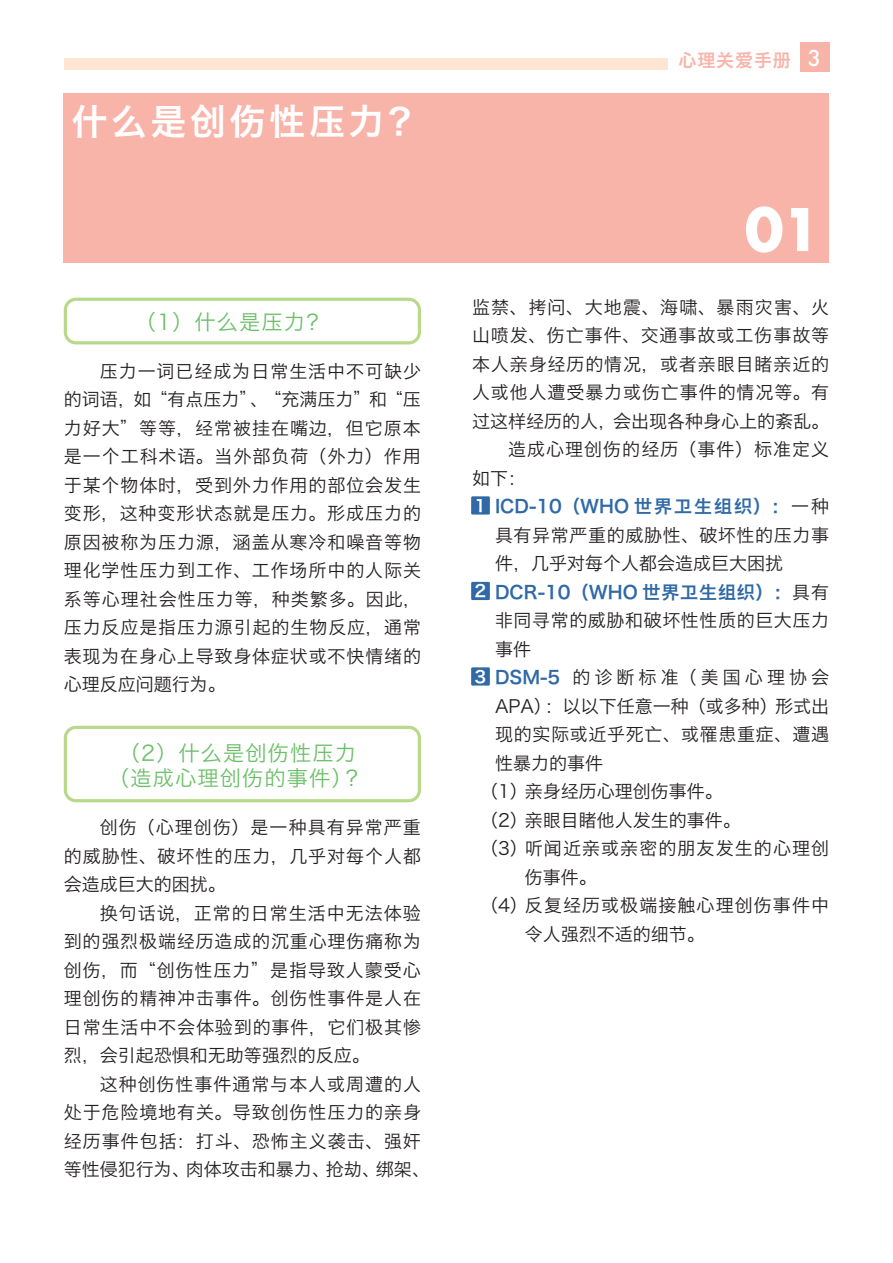
<style>
.page{position:relative;width:893px;height:1263px;background:#fff}
.page>*{position:absolute;margin:0;border:0;box-sizing:border-box;transform-origin:0 0}
.t1{font:64.5px "Futura T Bold";color:#fff}
.t2{font:36px "Hiragino Sans GB W6";letter-spacing:.1em;color:#fff}
.t3{font:21.3px/25.5px "Hiragino Sans GB W3";letter-spacing:.05em;color:#6bc067;text-align:center}
.本文_字下げ{font:18px/28.5px "Hiragino Sans GB W3";letter-spacing:.05em;color:#231f20;text-align:justify}
.本文_字下げ-2{font:18px "Hiragino Sans GB W3";color:#231f20}
.t4{font:18px "Hiragino Sans GB W6";letter-spacing:.05em;color:#f9b4aa}
.本文_字下げ-3{font:16.5px "Hiragino Sans GB W6";color:#fff}
.s1{font-family:"Futura";font-weight:500;font-size:21.3px;color:#fff}
.s2{font-family:"Hiragino Sans GB W6";color:#2f69a6}
</style>
<div class="page">
<div style="left:800px;top:43px;width:29px;height:29px;background:#f9b4aa"></div>
<div style="left:64px;top:58px;width:604px;height:12px;background:#fee6d3"></div>
<div style="left:64px;top:94px;width:765px;height:169px;background:#f9b4aa"></div>
<div style="left:64px;top:298px;width:357px;height:46px;border:3px solid #b8d989;border-radius:11px"></div>
<div style="left:64px;top:726px;width:357px;height:76px;border:3px solid #b8d989;border-radius:11px"></div>
<div style="left:471px;top:496px;width:19px;height:18px;background:#2f69a6"></div>
<div style="left:471px;top:582px;width:19px;height:18px;background:#2f69a6"></div>
<div style="left:471px;top:667px;width:19px;height:18px;background:#2f69a6"></div>
<p class="t2" style="left:71px;top:98px;width:354px">什么是创伤性压力？</p>
<p class="t3" style="left:135px;top:309px;width:194px">（1）什么是压力？</p>
<p class="本文_字下げ" style="left:64px;top:356px;width:359px;text-indent:36px">压力一词已经成为日常生活中不可缺少的词语，如“有点压力”、“充满压力”和“压力好大”等等，经常被挂在嘴边，但它原本是一个工科术语。当外部负荷（外力）作用于某个物体时，受到外力作用的部位会发生变形，这种变形状态就是压力。形成压力的原因被称为压力源，涵盖从寒冷和噪音等物理化学性压力到工作、工作场所中的人际关系等心理社会性压力等，种类繁多。因此，压力反应是指压力源引起的生物反应，通常表现为在身心上导致身体症状或不快情绪的心理反应问题行为。</p>
<p class="t3" style="left:108px;top:739px;width:260px">（2）什么是创伤性压力（造成心理创伤的事件）？</p>
<p class="本文_字下げ" style="left:64px;top:813px;width:359px;text-indent:36px">创伤（心理创伤）是一种具有异常严重的威胁性、破坏性的压力，几乎对每个人都会造成巨大的困扰。</p>
<p class="本文_字下げ" style="left:64px;top:898px;width:359px;text-indent:36px">换句话说，正常的日常生活中无法体验到的强烈极端经历造成的沉重心理伤痛称为创伤，而“创伤性压力”是指导致人蒙受心理创伤的精神冲击事件。创伤性事件是人在日常生活中不会体验到的事件，它们极其惨烈，会引起恐惧和无助等强烈的反应。</p>
<p class="本文_字下げ" style="left:64px;top:1069px;width:368px;text-align:left;text-indent:36px">这种创伤性事件通常与本人或周遭的人处于危险境地有关。导致创伤性压力的亲身经历事件包括：打斗、恐怖主义袭击、强奸等性侵犯行为、肉体攻击和暴力、抢劫、绑架、</p>
<p class="t4" style="left:678px;top:48px;width:144px">心理关爱手册 <span class="s1">3</span></p>
<p class="t1" style="left:745px;top:191px;width:77px">01</p>
<p class="本文_字下げ" style="left:472px;top:292px;width:359px">监禁、拷问、大地震、海啸、暴雨灾害、火山喷发、伤亡事件、交通事故或工伤事故等本人亲身经历的情况，或者亲眼目睹亲近的人或他人遭受暴力或伤亡事件的情况等。有过这样经历的人，会出现各种身心上的紊乱。</p>
<p class="本文_字下げ" style="left:472px;top:435px;width:359px;text-indent:36px">造成心理创伤的经历（事件）标准定义如下：</p>
<p class="本文_字下げ-3" style="left:475px;top:495px;width:13px">1</p>
<p class="本文_字下げ" style="left:495px;top:492px;width:336px"><span class="s2">ICD-10（WHO 世界卫生组织）：</span>一种具有异常严重的威胁性、破坏性的压力事件，几乎对每个人都会造成巨大困扰</p>
<p class="本文_字下げ-3" style="left:475px;top:580px;width:13px">2</p>
<p class="本文_字下げ" style="left:495px;top:577px;width:336px"><span class="s2">DCR-10（WHO 世界卫生组织）：</span>具有非同寻常的威胁和破坏性性质的巨大压力事件</p>
<p class="本文_字下げ-3" style="left:475px;top:666px;width:13px">3</p>
<p class="本文_字下げ" style="left:495px;top:663px;width:336px"><span class="s2">DSM-5</span> 的诊断标准（美国心理协会APA）：以以下任意一种（或多种）形式出现的实际或近乎死亡、或罹患重症、遭遇性暴力的事件</p>
<p class="本文_字下げ-2" style="left:480px;top:780px;width:244px">（1）亲身经历心理创伤事件。</p>
<p class="本文_字下げ-2" style="left:480px;top:809px;width:262px">（2）亲眼目睹他人发生的事件。</p>
<p class="本文_字下げ" style="left:525px;top:834px;width:306px;text-indent:-45px">（3）听闻近亲或亲密的朋友发生的心理创伤事件。</p>
<p class="本文_字下げ" style="left:525px;top:891px;width:306px;text-indent:-45px">（4）反复经历或极端接触心理创伤事件中令人强烈不适的细节。</p>
</div>
